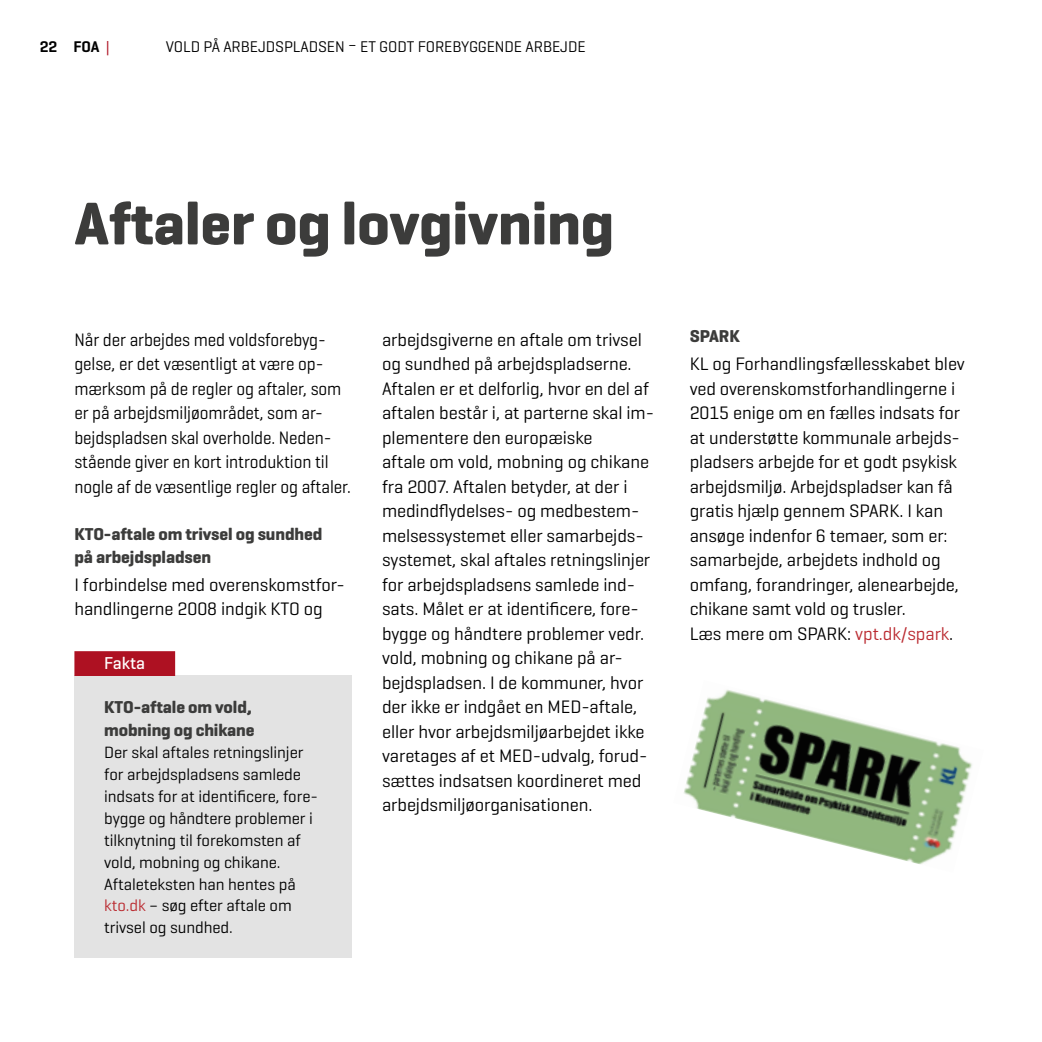
<style>
.page{position:relative;width:1042px;height:1042px;background:#fff}
.page>*{position:absolute;margin:0;border:0;box-sizing:border-box;transform-origin:0 0}
.t1{font:700 61.25px "Geogrotesque";letter-spacing:-.005em;color:#3c3c3b}
.t2{font:18.38px/24.5px "Geogrotesque";letter-spacing:-.005em;color:#000}
.t3{font:18.38px/24.5px "Geogrotesque";letter-spacing:-.005em;color:#000;scale:.93 1}
.t4{font:700 17.5px/22.8px "Geogrotesque";letter-spacing:-.005em;color:#3c3c3b}
.t5{font:500 17.5px "Geogrotesque";color:#fff}
.t6{font:16.62px/21.9px "Geogrotesque";letter-spacing:-.005em;color:#000}
.t7{font:15.75px "Geogrotesque";letter-spacing:-.005em;color:#000}
.t8{font:600 15.75px "Geogrotesque";color:#000}
.s1{font-weight:400;color:#ae1122}
.s2{color:#ba2a30}
</style>
<div class="page">
<img style="left:684px;top:689px;width:288px;height:175px">
<div style="left:74px;top:676px;width:278px;height:282px;background:#e3e3e3"></div>
<div style="left:74px;top:651px;width:101px;height:25px;background:#ae1122"></div>
<p class="t8" style="left:40px;top:36px;width:72px">22 FOA <span class="s1">|</span></p>
<p class="t7" style="left:166px;top:36px;width:421px">VOLD PÅ ARBEJDSPLADSEN – ET GODT FOREBYGGENDE ARBEJDE</p>
<h1 class="t1" style="left:74px;top:185px;width:541px">Aftaler og lovgivning</h1>
<p class="t3" style="left:74px;top:326px;width:299px">Når der arbejdes med voldsforebyg&shy;gelse, er det væsentligt at være op&shy;mærksom på de regler og aftaler, som er på arbejdsmiljøområdet, som ar&shy;bejdspladsen skal overholde. Neden&shy;stående giver en kort introduktion til nogle af de væsentlige regler og aftaler.</p>
<p class="t4" style="left:74px;top:522px;width:249px">KTO-aftale om trivsel og sundhed på arbejdspladsen</p>
<p class="t2" style="left:74px;top:571px;width:272px">I forbindelse med overenskomstfor&shy;handlingerne 2008 indgik KTO og</p>
<p class="t5" style="left:104px;top:651px;width:43px">Fakta</p>
<p class="t4" style="left:104px;top:696px;width:152px">KTO-aftale om vold, mobning og chikane</p>
<p class="t6" style="left:104px;top:741px;width:215px">Der skal aftales retningslinjer for arbejdspladsens samlede indsats for at identificere, fore&shy;bygge og håndtere problemer i tilknytning til forekomsten af vold, mobning og chikane.<br>Aftaleteksten han hentes på <span class="s2">kto.dk</span> – søg efter aftale om trivsel og sundhed.</p>
<p class="t2" style="left:382px;top:326px;width:273px">arbejdsgiverne en aftale om trivsel og sundhed på arbejdspladserne.<br>Aftalen er et delforlig, hvor en del af aftalen består i, at parterne skal im&shy;plementere den europæiske<br>aftale om vold, mobning og chikane fra 2007. Aftalen betyder, at der i medindflydelses- og medbestem&shy;melsessystemet eller samarbejds&shy;systemet, skal aftales retningslinjer for arbejdspladsens samlede ind&shy;sats. Målet er at identificere, fore&shy;bygge og håndtere problemer vedr. vold, mobning og chikane på ar&shy;bejdspladsen. I de kommuner, hvor der ikke er indgået en MED-aftale, eller hvor arbejdsmiljøarbejdet ikke varetages af et MED-udvalg, forud&shy;sættes indsatsen koordineret med arbejdsmiljøorganisationen.</p>
<p class="t4" style="left:690px;top:325px;width:52px">SPARK</p>
<p class="t2" style="left:690px;top:351px;width:277px">KL og Forhandlingsfællesskabet blev ved overenskomstforhandlingerne i 2015 enige om en fælles indsats for at understøtte kommunale arbejds&shy;pladsers arbejde for et godt psykisk arbejdsmiljø. Arbejdspladser kan få gratis hjælp gennem SPARK. I kan ansøge indenfor 6 temaer, som er: samarbejde, arbejdets indhold og omfang, forandringer, alenearbejde, chikane samt vold og trusler.<br>Læs mere om SPARK: <span class="s2">vpt.dk/spark</span>.</p>
</div>
